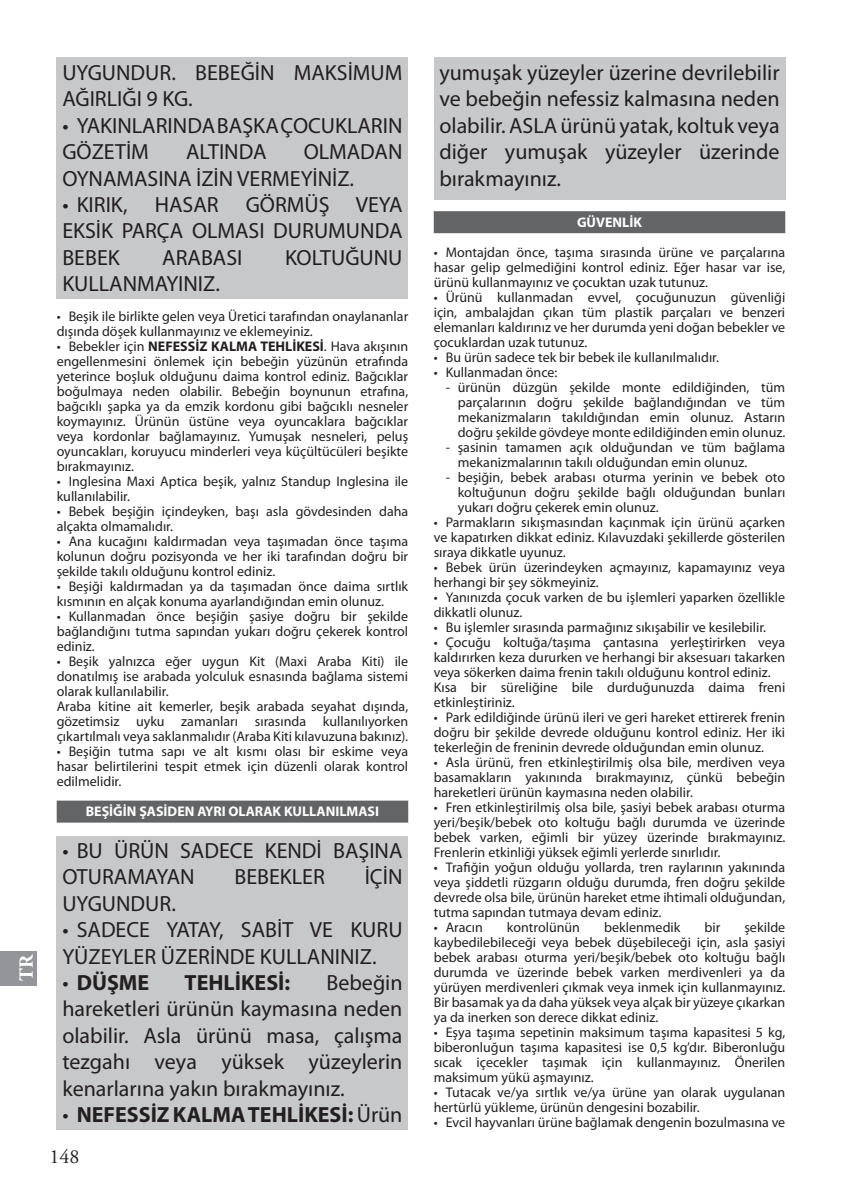
<style>
.page{position:relative;width:842px;height:1191px;background:#fff}
.page>*{position:absolute;margin:0;border:0;box-sizing:border-box;transform-origin:0 0}
.t1{font:22px/26.4px "Myriad Pro";color:#231f20}
.t2{font:700 22px "Myriad Pro";color:#231f20}
.t3{font:20px "Adobe Garamond Pro";color:#231f20}
.t4{font:700 20px "Adobe Garamond Pro";color:#fff}
.t5{font:14px/15px "Myriad Pro";color:#231f20;text-align:justify}
.t6{font:700 14px "Myriad Pro";color:#fff}
.s1{font-weight:700}
.s2{font-weight:400}
</style>
<div class="page">
<div style="left:0;top:951px;width:37px;height:34px;background:#939598"></div>
<div style="left:57px;top:57px;width:351px;height:241px;background:#c6c8ca"></div>
<div style="left:57px;top:836px;width:351px;height:293px;background:#c6c8ca"></div>
<div style="left:434px;top:57px;width:351px;height:143px;background:#c6c8ca"></div>
<div style="left:57px;top:800px;width:351px;height:22px;background:#636466"></div>
<div style="left:434px;top:211px;width:351px;height:22px;background:#636466"></div>
<h2 class="t4" style="left:19px;top:981px;width:28px;rotate:-90deg">TR</h2>
<h1 class="t1" style="left:62px;top:61px;width:342px">UYGUNDUR. BEBEĞİN MAKSİMUM<br>AĞIRLIĞI 9 KG.</h1>
<h1 class="t1" style="left:62px;top:114px;width:342px">• YAKINLARINDA BAŞKA ÇOCUKLARIN<br>GÖZETİM</h1>
<h1 class="t1" style="left:62px;top:140px;width:342px;text-indent:241px">OLMADAN<br>OYNAMASINA İZİN VERMEYİNİZ.</h1>
<h1 class="t1" style="left:62px;top:193px;width:342px;text-align:justify">• KIRIK, HASAR GÖRMÜŞ VEYA EKSİK PARÇA OLMASI DURUMUNDA BEBEK</h1>
<h1 class="t1" style="left:186px;top:140px;width:82px">ALTINDA</h1>
<h1 class="t1" style="left:162px;top:246px;width:82px">ARABASI</h1>
<h1 class="t1" style="left:285px;top:246px;width:119px">KOLTUĞUNU</h1>
<h1 class="t1" style="left:62px;top:272px;width:159px">KULLANMAYINIZ.</h1>
<p class="t5" style="left:57px;top:310px;width:353px">• Beşik ile birlikte gelen veya Üretici tarafından onaylananlar dışında döşek kullanmayınız ve eklemeyiniz.</p>
<p class="t5" style="left:57px;top:340px;width:353px">• Bebekler için <span class="s1">NEFESSİZ KALMA TEHLİKESİ</span>. Hava akışının engellenmesini önlemek için bebeğin yüzünün etrafında yeterince boşluk olduğunu daima kontrol ediniz. Bağcıklar boğulmaya neden olabilir. Bebeğin boynunun etrafına, bağcıklı şapka ya da emzik kordonu gibi bağcıklı nesneler koymayınız. Ürünün üstüne veya oyuncaklara bağcıklar veya kordonlar bağlamayınız. Yumuşak nesneleri, peluş oyuncakları, koruyucu minderleri veya küçültücüleri beşikte bırakmayınız.</p>
<p class="t5" style="left:57px;top:475px;width:353px">• Inglesina Maxi Aptica beşik, yalnız Standup Inglesina ile kullanılabilir.</p>
<p class="t5" style="left:57px;top:505px;width:353px">• Bebek beşiğin içindeyken, başı asla gövdesinden daha alçakta olmamalıdır.</p>
<p class="t5" style="left:57px;top:535px;width:353px">• Ana kucağını kaldırmadan veya taşımadan önce taşıma kolunun doğru pozisyonda ve her iki tarafından doğru bir şekilde takılı olduğunu kontrol ediniz.</p>
<p class="t5" style="left:57px;top:580px;width:353px">• Beşiği kaldırmadan ya da taşımadan önce daima sırtlık kısmının en alçak konuma ayarlandığından emin olunuz.</p>
<p class="t5" style="left:57px;top:610px;width:353px">• Kullanmadan önce beşiğin şasiye doğru bir şekilde bağlandığını tutma sapından yukarı doğru çekerek kontrol ediniz.</p>
<p class="t5" style="left:57px;top:655px;width:353px;text-align:left">• Beşik yalnızca eğer uygun Kit (Maxi Araba Kiti) ile donatılmış ise arabada yolculuk esnasında bağlama sistemi olarak kullanılabilir.<br>Araba kitine ait kemerler, beşik arabada seyahat dışında, gözetimsiz uyku zamanları sırasında kullanılıyorken çıkartılmalı veya saklanmalıdır (Araba Kiti kılavuzuna bakınız).</p>
<p class="t5" style="left:57px;top:745px;width:353px">• Beşiğin tutma sapı ve alt kısmı olası bir eskime veya hasar belirtilerini tespit etmek için düzenli olarak kontrol edilmelidir.</p>
<p class="t6" style="left:86px;top:806px;width:295px">BEŞİĞİN ŞASİDEN AYRI OLARAK KULLANILMASI</p>
<h1 class="t1" style="left:62px;top:838px;width:342px">• BU ÜRÜN SADECE KENDİ BAŞINA<br>OTURAMAYAN</h1>
<h1 class="t1" style="left:234px;top:865px;width:92px">BEBEKLER</h1>
<h1 class="t1" style="left:365px;top:865px;width:39px">İÇİN</h1>
<h1 class="t1" style="left:62px;top:891px;width:115px">UYGUNDUR.</h1>
<h1 class="t1" style="left:62px;top:918px;width:342px">• SADECE YATAY, SABİT VE KURU<br>YÜZEYLER ÜZERİNDE KULLANINIZ.</h1>
<h1 class="t2" style="left:62px;top:974px;width:88px"><span class="s2">•</span> DÜŞME</h1>
<h1 class="t2" style="left:185px;top:974px;width:107px">TEHLİKESİ:</h1>
<h1 class="t1" style="left:62px;top:970px;width:342px;text-align:justify;text-indent:264px">Bebeğin hareketleri ürünün kaymasına neden olabilir. Asla ürünü masa, çalışma tezgahı veya yüksek yüzeylerin kenarlarına yakın bırakmayınız.</h1>
<h1 class="t2" style="left:62px;top:1106px;width:342px"><span class="s2">•</span> NEFESSİZ KALMA TEHLİKESİ: <span class="s2">Ürün</span></h1>
<h2 class="t3" style="left:49px;top:1148px;width:31px">148</h2>
<h1 class="t1" style="left:439px;top:61px;width:342px;text-align:justify">yumuşak yüzeyler üzerine devrilebilir ve bebeğin nefessiz kalmasına neden olabilir. ASLA ürünü yatak, koltuk veya diğer yumuşak yüzeyler üzerinde bırakmayınız.</h1>
<p class="t6" style="left:577px;top:217px;width:66px">GÜVENLİK</p>
<p class="t5" style="left:434px;top:246px;width:353px">• Montajdan önce, taşıma sırasında ürüne ve parçalarına hasar gelip gelmediğini kontrol ediniz. Eğer hasar var ise, ürünü kullanmayınız ve çocuktan uzak tutunuz.</p>
<p class="t5" style="left:434px;top:291px;width:353px">• Ürünü kullanmadan evvel, çocuğunuzun güvenliği için, ambalajdan çıkan tüm plastik parçaları ve benzeri elemanları kaldırınız ve her durumda yeni doğan bebekler ve çocuklardan uzak tutunuz.</p>
<p class="t5" style="left:434px;top:351px;width:287px">• Bu ürün sadece tek bir bebek ile kullanılmalıdır.</p>
<p class="t5" style="left:434px;top:366px;width:125px">• Kullanmadan önce:</p>
<p class="t5" style="left:458px;top:381px;width:329px;text-indent:-12px">- ürünün düzgün şekilde monte edildiğinden, tüm parçalarının doğru şekilde bağlandığından ve tüm mekanizmaların takıldığından emin olunuz. Astarın doğru şekilde gövdeye monte edildiğinden emin olunuz.</p>
<p class="t5" style="left:458px;top:441px;width:329px;text-indent:-12px">- şasinin tamamen açık olduğundan ve tüm bağlama mekanizmalarının takılı olduğundan emin olunuz.</p>
<p class="t5" style="left:458px;top:471px;width:329px;text-indent:-12px">- beşiğin, bebek arabası oturma yerinin ve bebek oto koltuğunun doğru şekilde bağlı olduğundan bunları yukarı doğru çekerek emin olunuz.</p>
<p class="t5" style="left:434px;top:516px;width:353px">• Parmakların sıkışmasından kaçınmak için ürünü açarken ve kapatırken dikkat ediniz. Kılavuzdaki şekillerde gösterilen sıraya dikkatle uyunuz.</p>
<p class="t5" style="left:434px;top:561px;width:353px">• Bebek ürün üzerindeyken açmayınız, kapamayınız veya herhangi bir şey sökmeyiniz.</p>
<p class="t5" style="left:434px;top:591px;width:353px">• Yanınızda çocuk varken de bu işlemleri yaparken özellikle dikkatli olunuz.</p>
<p class="t5" style="left:434px;top:621px;width:334px">• Bu işlemler sırasında parmağınız sıkışabilir ve kesilebilir.</p>
<p class="t5" style="left:434px;top:636px;width:353px;text-align:left">• Çocuğu koltuğa/taşıma çantasına yerleştirirken veya kaldırırken keza dururken ve herhangi bir aksesuarı takarken veya sökerken daima frenin takılı olduğunu kontrol ediniz.<br>Kısa bir süreliğine bile durduğunuzda daima freni etkinleştiriniz.</p>
<p class="t5" style="left:434px;top:711px;width:353px">• Park edildiğinde ürünü ileri ve geri hareket ettirerek frenin doğru bir şekilde devrede olduğunu kontrol ediniz. Her iki tekerleğin de freninin devrede olduğundan emin olunuz.</p>
<p class="t5" style="left:434px;top:755px;width:353px">• Asla ürünü, fren etkinleştirilmiş olsa bile, merdiven veya basamakların yakınında bırakmayınız, çünkü bebeğin hareketleri ürünün kaymasına neden olabilir.</p>
<p class="t5" style="left:434px;top:800px;width:353px">• Fren etkinleştirilmiş olsa bile, şasiyi bebek arabası oturma yeri/beşik/bebek oto koltuğu bağlı durumda ve üzerinde bebek varken, eğimli bir yüzey üzerinde bırakmayınız.<br>Frenlerin etkinliği yüksek eğimli yerlerde sınırlıdır.</p>
<p class="t5" style="left:434px;top:860px;width:353px">• Trafiğin yoğun olduğu yollarda, tren raylarının yakınında veya şiddetli rüzgarın olduğu durumda, fren doğru şekilde devrede olsa bile, ürünün hareket etme ihtimali olduğundan, tutma sapından tutmaya devam ediniz.</p>
<p class="t5" style="left:434px;top:920px;width:51px">• Aracın</p>
<p class="t5" style="left:507px;top:920px;width:75px">kontrolünün</p>
<p class="t5" style="left:604px;top:920px;width:78px">beklenmedik</p>
<p class="t5" style="left:704px;top:920px;width:17px">bir</p>
<p class="t5" style="left:434px;top:920px;width:353px;text-indent:311px">şekilde kaybedilebileceği veya bebek düşebileceği için, asla şasiyi bebek arabası oturma yeri/beşik/bebek oto koltuğu bağlı durumda ve üzerinde bebek varken merdivenleri ya da yürüyen merdivenleri çıkmak veya inmek için kullanmayınız.<br>Bir basamak ya da daha yüksek veya alçak bir yüzeye çıkarkan ya da inerken son derece dikkat ediniz.</p>
<p class="t5" style="left:434px;top:1025px;width:353px">• Eşya taşıma sepetinin maksimum taşıma kapasitesi 5 kg, biberonluğun taşıma kapasitesi ise 0,5 kg’dır. Biberonluğu sıcak içecekler taşımak için kullanmayınız. Önerilen maksimum yükü aşmayınız.</p>
<p class="t5" style="left:434px;top:1085px;width:353px">• Tutacak ve/ya sırtlık ve/ya ürüne yan olarak uygulanan hertürlü yükleme, ürünün dengesini bozabilir.</p>
<p class="t5" style="left:434px;top:1115px;width:353px">• Evcil hayvanları ürüne bağlamak dengenin bozulmasına ve</p>
</div>
